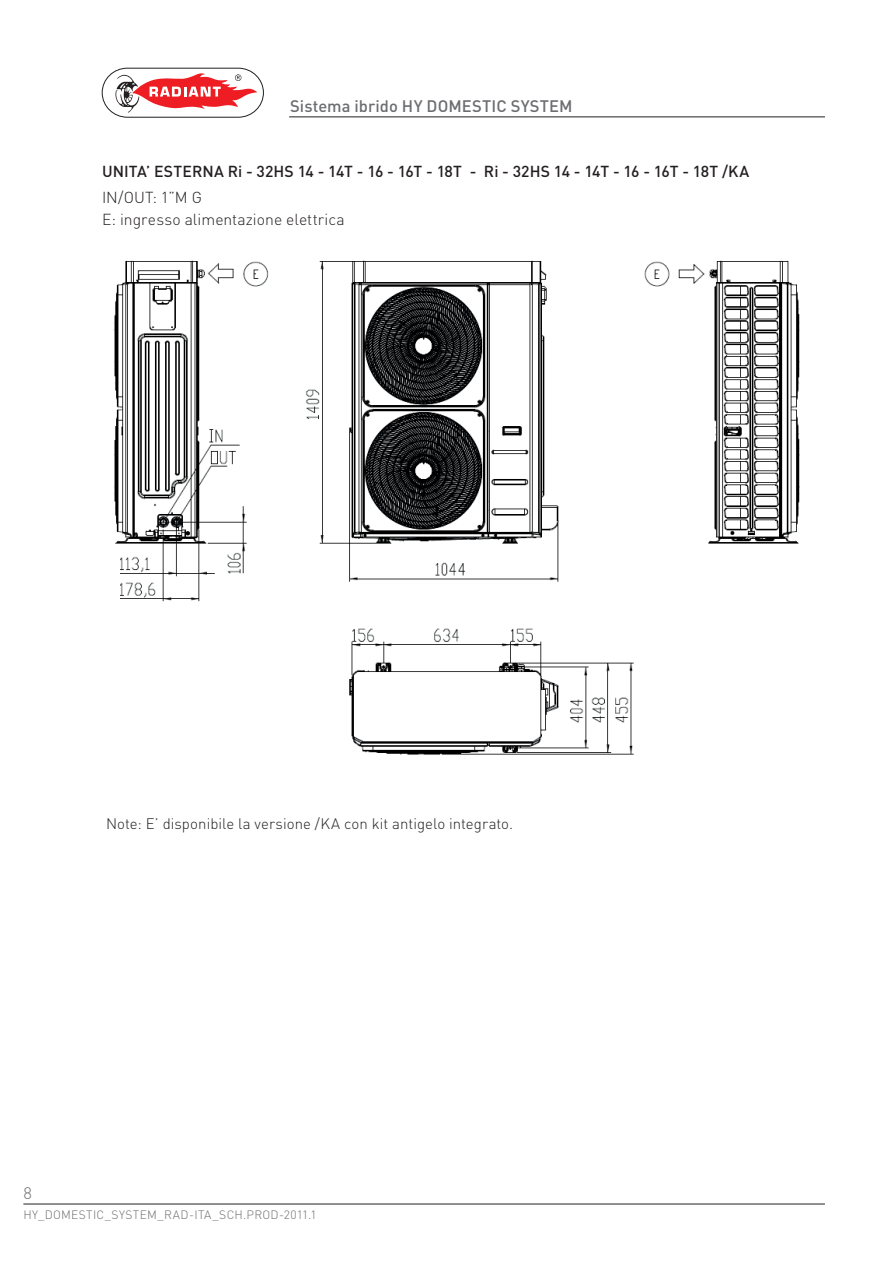
<style>
.page{position:relative;width:893px;height:1263px;background:#fff}
.page>*{position:absolute;margin:0;border:0;box-sizing:border-box;transform-origin:0 0}
.t1{font:500 16.5px "DIN";letter-spacing:.005em;color:#6c6d70}
.t2{font:300 16.5px "DIN";color:#6c6d70}
.t3{font:500 15.75px "DIN";color:#231f20}
.t4{font:300 15.75px/21.8px "DIN";letter-spacing:.005em;color:#231f20}
.t5{font:300 15px "DIN";letter-spacing:.005em;color:#231f20}
.t6{font:300 12px "DIN";letter-spacing:.03em;color:#6c6d70}
</style>
<div class="page">
<hr style="left:23px;top:1204px;width:802px;height:1px;background:#231f20">
<hr style="left:289px;top:117px;width:536px;height:1px;background:#231f20">
<svg style="left:102px;top:68px;width:162px;height:50px"></svg>
<img style="left:113px;top:260px;width:687px;height:495px">
<p class="t1" style="left:290px;top:95px;width:284px">Sistema ibrido HY DOMESTIC SYSTEM</p>
<p class="t3" style="left:102px;top:161px;width:649px">UNITA’ ESTERNA Ri - 32HS 14 - 14T - 16 - 16T - 18T - Ri - 32HS 14 - 14T - 16 - 16T - 18T /KA</p>
<p class="t4" style="left:102px;top:187px;width:244px">IN/OUT: 1”M G<br>E: ingresso alimentazione elettrica</p>
<p class="t5" style="left:106px;top:815px;width:409px">Note: E’ disponibile la versione /KA con kit antigelo integrato.</p>
<p class="t2" style="left:23px;top:1183px;width:10px">8</p>
<p class="t6" style="left:23px;top:1207px;width:295px">HY_DOMESTIC_SYSTEM_RAD-ITA_SCH.PROD-2011.1</p>
</div>
